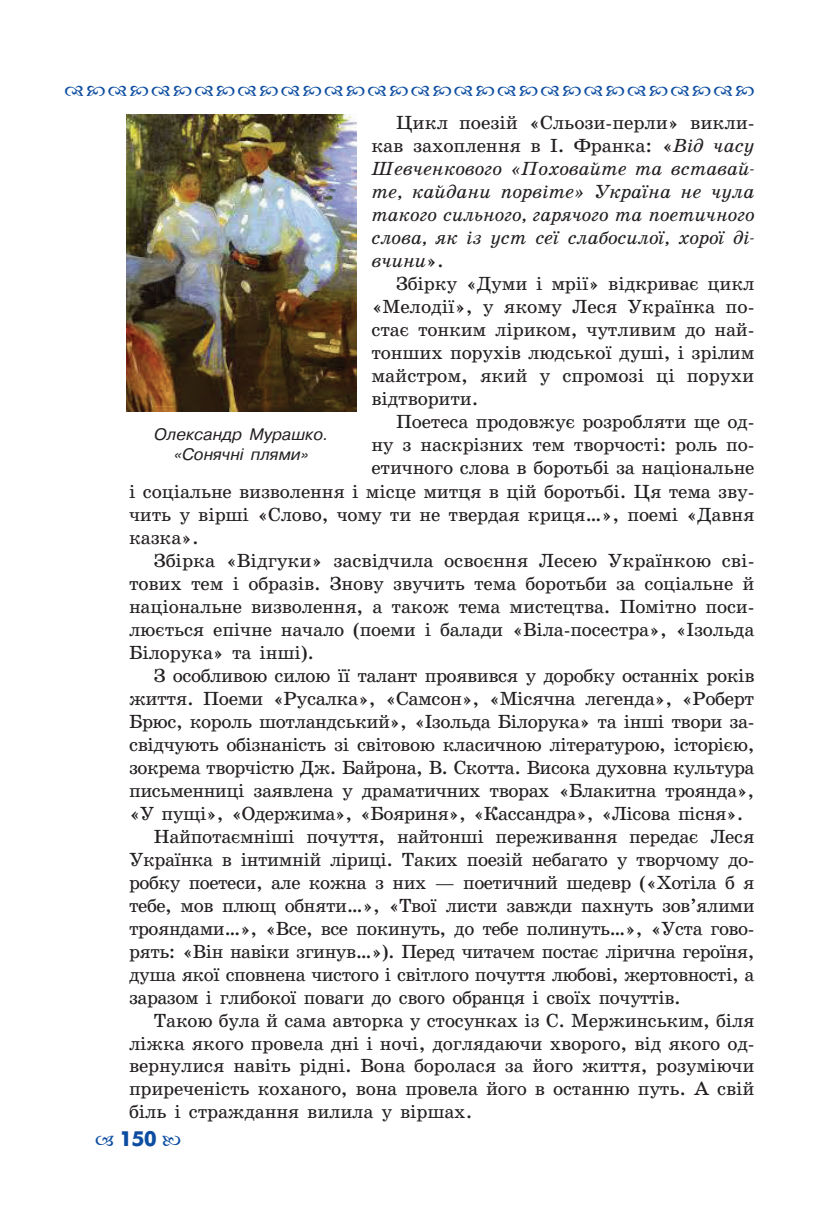
<style>
.page{position:relative;width:834px;height:1221px;background:#fff}
.page>*{position:absolute;margin:0;border:0;box-sizing:border-box;transform-origin:0 0}
.t1{font:700 21px "Futuris C";color:#0d4da1}
.t2{font:19.25px/22.9px "School Book C";letter-spacing:-.02em;color:#231f20;text-align:justify}
.t3{font:italic 19.25px/23.1px "School Book C";letter-spacing:-.01em;color:#231f20;text-align:justify}
.t4{font:italic 16.62px/19.9px "Pragmatica C";color:#231f20;text-align:center}
.s1{font-style:normal}
</style>
<div class="page">
<img style="left:126px;top:114px;width:230px;height:298px">
<p class="t3" style="left:371px;top:111px;width:384px;text-indent:25px"><span class="s1">Цикл поезій «Сльози-перли» викли&shy;кав захоплення в І. Франка: «</span>Від часу Шевченкового «Поховайте та вставай&shy;те, кайдани порвіте» Україна не чула такого сильного, гарячого та поетичного слова, як із уст сеї слабосилої, хорої ді&shy;вчини<span class="s1">».</span></p>
<p class="t2" style="left:371px;top:272px;width:384px;text-indent:25px">Збірку «Думи і мрії» відкриває цикл «Мелодії», у якому Леся Українка по&shy;стає тонким ліриком, чутливим до най&shy;тонших порухів людської душі, і зрілим майстром, який у спромозі ці порухи відтворити.</p>
<p class="t2" style="left:396px;top:410px;width:360px">Поетеса продовжує розробляти ще од-</p>
<p class="t2" style="left:371px;top:433px;width:384px">ну з наскрізних тем творчості: роль по-</p>
<p class="t2" style="left:371px;top:456px;width:384px">етичного слова в боротьбі за національне</p>
<p class="t2" style="left:129px;top:480px;width:627px">і соціальне визволення і місце митця в цій боротьбі. Ця тема зву-</p>
<p class="t2" style="left:129px;top:503px;width:627px">чить у вірші «Слово, чому ти не твердая криця…», поемі «Давня</p>
<p class="t2" style="left:129px;top:526px;width:71px">казка».</p>
<p class="t2" style="left:154px;top:549px;width:602px">Збірка «Відгуки» засвідчила освоєння Лесею Українкою сві-</p>
<p class="t2" style="left:129px;top:572px;width:627px">тових тем і образів. Знову звучить тема боротьби за соціальне й</p>
<p class="t2" style="left:129px;top:595px;width:627px">національне визволення, а також тема мистецтва. Помітно поси-</p>
<p class="t2" style="left:129px;top:618px;width:626px">люється епічне начало (поеми і балади «Віла-посестра», «Ізольда</p>
<p class="t2" style="left:129px;top:641px;width:186px">Білорука» та інші).</p>
<p class="t2" style="left:154px;top:664px;width:602px">З особливою силою її талант проявився у доробку останніх років</p>
<p class="t2" style="left:129px;top:687px;width:626px">життя. Поеми «Русалка», «Самсон», «Місячна легенда», «Роберт</p>
<p class="t2" style="left:129px;top:710px;width:627px">Брюс, король шотландський», «Ізольда Білорука» та інші твори за-</p>
<p class="t2" style="left:129px;top:733px;width:627px">свідчують обізнаність зі світовою класичною літературою, історією,</p>
<p class="t2" style="left:129px;top:756px;width:627px">зокрема творчістю Дж. Байрона, В. Скотта. Висока духовна культура</p>
<p class="t2" style="left:129px;top:779px;width:626px">письменниці заявлена у драматичних творах «Блакитна троянда»,</p>
<p class="t2" style="left:129px;top:802px;width:616px">«У пущі», «Одержима», «Бояриня», «Кассандра», «Лісова пісня».</p>
<p class="t2" style="left:154px;top:825px;width:602px">Найпотаємніші почуття, найтонші переживання передає Леся</p>
<p class="t2" style="left:129px;top:848px;width:627px">Українка в інтимній ліриці. Таких поезій небагато у творчому до-</p>
<p class="t2" style="left:129px;top:871px;width:627px">робку поетеси, але кожна з них — поетичний шедевр («Хотіла б я</p>
<p class="t2" style="left:129px;top:894px;width:627px">тебе, мов плющ обняти…», «Твої листи завжди пахнуть зов’ялими</p>
<p class="t2" style="left:129px;top:917px;width:627px">трояндами…», «Все, все покинуть, до тебе полинуть…», «Уста гово-</p>
<p class="t2" style="left:129px;top:940px;width:627px">рять: «Він навіки згинув…»). Перед читачем постає лірична героїня,</p>
<p class="t2" style="left:129px;top:963px;width:626px">душа якої сповнена чистого і світлого почуття любові, жертовності, а</p>
<p class="t2" style="left:129px;top:986px;width:553px">заразом і глибокої поваги до свого обранця і своїх почуттів.</p>
<p class="t2" style="left:154px;top:1008px;width:602px">Такою була й сама авторка у стосунках із С. Мержинським, біля</p>
<p class="t2" style="left:129px;top:1031px;width:627px">ліжка якого провела дні і ночі, доглядаючи хворого, від якого од-</p>
<p class="t2" style="left:129px;top:1054px;width:626px">вернулися навіть рідні. Вона боролася за його життя, розуміючи</p>
<p class="t2" style="left:129px;top:1077px;width:627px">приреченість коханого, вона провела його в останню путь. А свій</p>
<p class="t2" style="left:129px;top:1099px;width:345px">біль і страждання вилила у віршах.</p>
<p class="t4" style="left:154px;top:424px;width:176px">Олександр Мурашко. «Сонячні плями»</p>
<p class="t1" style="left:119px;top:1126px;width:39px">150</p>
</div>
